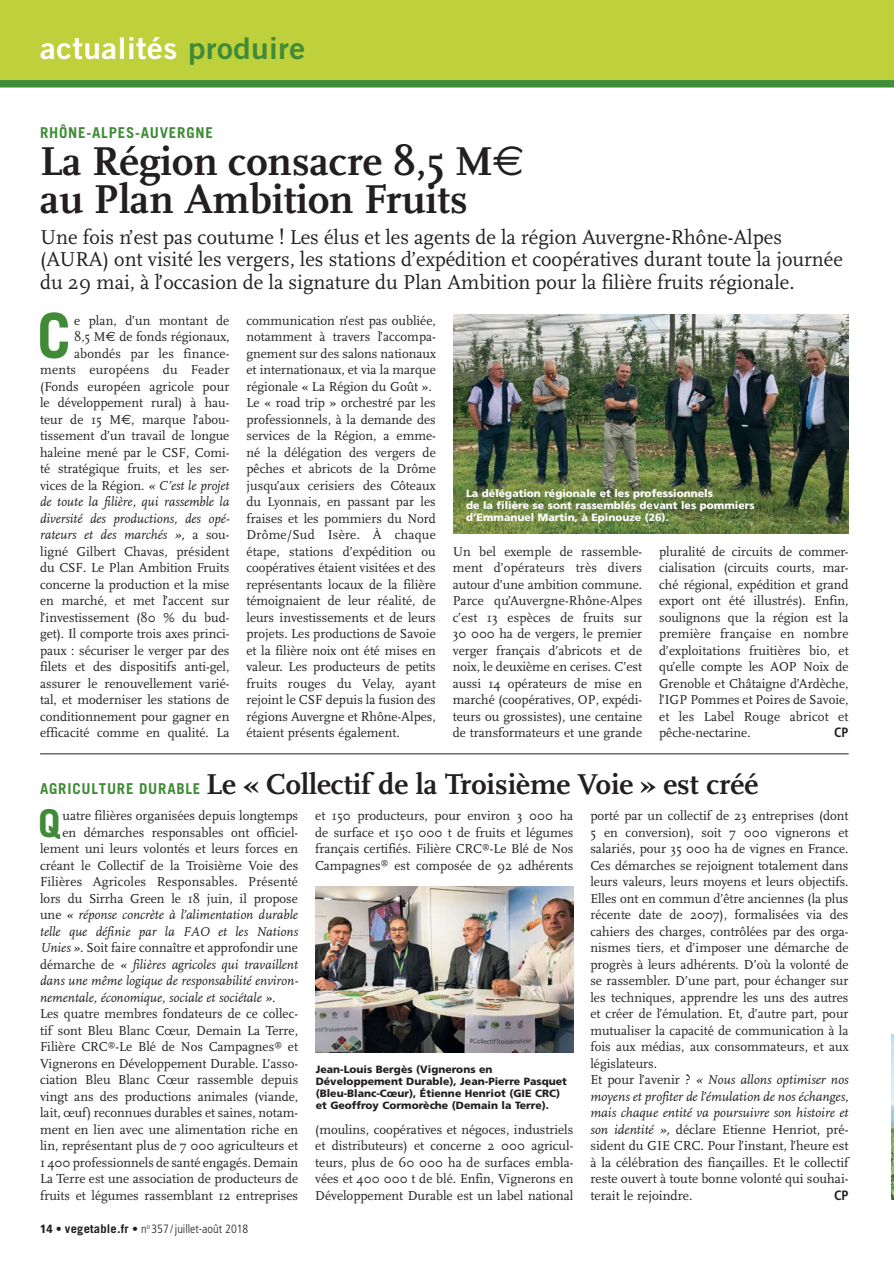
<style>
.page{position:relative;width:894px;height:1265px;background:#fff}
.page>*{position:absolute;margin:0;border:0;box-sizing:border-box;transform-origin:0 0}
.t1{font:700 62.25px "Trade Gothic LT Std";color:#3f8b37}
.t2{font:700 42px/37.5px "Scala";color:#231f20}
.t3{font:700 38.4px "Trade Gothic LT Std";color:#3f8b37;scale:1.05 1}
.t4{font:700 30px "Scala";color:#231f20}
.t5{font:30px "Trade Gothic LT Std Bd 2";letter-spacing:.015em;color:#fff;scale:1.05 1}
.t6{font:21px/22.5px "Scala";color:#231f20}
.t7{font:700 15px "Trade Gothic LT Std";letter-spacing:.05em;color:#3f8b37}
.t8{font:13.5px/16.5px "Scala";color:#231f20;text-align:justify}
.t9{font:italic 13.5px "Scala";color:#231f20}
.t10{font:700 condensed 13.5px "Frutiger LT Std";color:#231f20}
.t11{font:300 condensed 12px "Frutiger LT Std";color:#231f20}
.t12{font:900 10.5px/12px "Frutiger LT Std";color:#231f20}
.t13{font:900 10.5px/12px "Frutiger LT Std";color:#fff}
.s1{color:#3f8b37}
.s2{font-family:"Euro Sans";font-weight:400}
.s3{font-family:"Euro Sans"}
.s4{font-style:italic}
.s5{font-family:"Trade Gothic LT Std";font-size:15px;color:#3f8b37}
.s6{font-style:normal}
.s7{font-weight:900}
.s8{font-family:"Trade Gothic LT Std";font-weight:700;font-stretch:normal}
</style>
<div class="page">
<div style="left:0;top:0;width:890px;height:80px;background:#bed03b"></div>
<hr style="left:890px;top:0;width:3px;height:80px;background:#bed03b">
<div style="left:0;top:80px;width:890px;height:8px;background:#3f8b37"></div>
<svg style="left:890px;top:80px;width:3px;height:8px"></svg>
<hr style="left:40px;top:753px;width:808px;height:1px;background:#231f20">
<img style="left:453px;top:314px;width:395px;height:219px">
<img style="left:315px;top:886px;width:258px;height:166px">
<img style="left:891px;top:1034px;width:2px;height:165px">
<h3 class="t5" style="left:40px;top:29px;width:254px">actualités <span class="s1">produire</span></h3>
<p class="t7" style="left:40px;top:123px;width:174px">RHÔNE-ALPES-AUVERGNE</p>
<h2 class="t2" style="left:40px;top:143px;width:485px">La Région consacre 8,5 M<span class="s2">€ </span>au Plan Ambition Fruits</h2>
<p class="t6" style="left:40px;top:226px;width:804px">Une fois n’est pas coutume ! Les élus et les agents de la région Auvergne-Rhône-Alpes (AURA) ont visité les vergers, les stations d’expédition et coopératives durant toute la journée du 29 mai, à l’occasion de la signature du Plan Ambition pour la filière fruits régionale.</p>
<h1 class="t1" style="left:37px;top:297px;width:35px">C</h1>
<p class="t8" style="left:40px;top:312px;width:191px;text-align:right">e plan, d’un montant de<br>8,5 M<span class="s3">€</span> de fonds régionaux, abondés par les finance&shy;ments européens du Feader (Fonds européen agricole pour le développement rural) à hau&shy;teur de 15 M<span class="s3">€</span>, marque l’abou&shy;tissement d’un travail de longue haleine mené par le CSF, Comi&shy;té stratégique fruits, et les ser&shy;vices de la Région. <span class="s4">« C’est le projet de toute la filière, qui rassemble la diversité des productions, des opé&shy;rateurs et des marchés »,</span> a sou&shy;ligné Gilbert Chavas, président du CSF. Le Plan Ambition Fruits concerne la production et la mise en marché, et met l’accent sur l’investissement (80 % du bud&shy;get). Il comporte trois axes princi&shy;paux : sécuriser le verger par des filets et des dispositifs anti-gel, assurer le renouvellement varié&shy;tal, et moderniser les stations de conditionnement pour gagner en efficacité comme en qualité. La</p>
<p class="t8" style="left:246px;top:312px;width:191px;text-align:left">communication n’est pas oubliée, notamment à travers l’accompa&shy;gnement sur des salons nationaux et internationaux, et via la marque régionale « La Région du Goût ».<br>Le « road trip » orchestré par les professionnels, à la demande des services de la Région, a emme&shy;né la délégation des vergers de pêches et abricots de la Drôme jusqu’aux cerisiers des Côteaux du Lyonnais, en passant par les fraises et les pommiers du Nord<br>Drôme/Sud Isère. À chaque étape, stations d’expédition ou coopératives étaient visitées et des représentants locaux de la filière témoignaient de leur réalité, de leurs investissements et de leurs projets. Les productions de Savoie et la filière noix ont été mises en valeur. Les producteurs de petits fruits rouges du Velay, ayant rejoint le CSF depuis la fusion des régions Auvergne et Rhône-Alpes, étaient présents également.</p>
<p class="t13" style="left:466px;top:487px;width:290px">La délégation régionale et les professionnels<br>de la filière se sont rassemblés devant les pommiers d’Emmanuel Martin, à Epinouze (26).</p>
<p class="t8" style="left:453px;top:543px;width:191px">Un bel exemple de rassemble&shy;ment d’opérateurs très divers autour d’une ambition commune.<br>Parce qu’Auvergne-Rhône-Alpes c’est 13 espèces de fruits sur 30 000 ha de vergers, le premier verger français d’abricots et de noix, le deuxième en cerises. C’est aussi 14 opérateurs de mise en marché (coopératives, OP, expédi&shy;teurs ou grossistes), une centaine de transformateurs et une grande</p>
<p class="t8" style="left:659px;top:543px;width:191px">pluralité de circuits de commer&shy;cialisation (circuits courts, mar&shy;ché régional, expédition et grand export ont été illustrés). Enfin, soulignons que la région est la première française en nombre d’exploitations fruitières bio, et qu’elle compte les AOP Noix de Grenoble et Châtaigne d’Ardèche, l’IGP Pommes et Poires de Savoie, et les Label Rouge abricot et pêche-nectarine.</p>
<p class="t10" style="left:834px;top:724px;width:16px">CP</p>
<h3 class="t4" style="left:40px;top:767px;width:719px"><span class="s5">AGRICULTURE DURABLE</span> Le « Collectif de la Troisième Voie » est créé</h3>
<h3 class="t3" style="left:38px;top:799px;width:23px">Q</h3>
<p class="t8" style="left:63px;top:807px;width:237px">uatre filières organisées depuis longtemps</p>
<p class="t8" style="left:590px;top:807px;width:259px;text-align:left">porté par un collectif de 23 entreprises (dont 5 en conversion), soit 7 000 vignerons et salariés, pour 35 000 ha de vignes en France.<br>Ces démarches se rejoignent totalement dans leurs valeurs, leurs moyens et leurs objectifs.<br>Elles ont en commun d’être anciennes (la plus récente date de 2007), formalisées via des cahiers des charges, contrôlées par des orga&shy;nismes tiers, et d’imposer une démarche de progrès à leurs adhérents. D’où la volonté de se rassembler. D’une part, pour échanger sur les techniques, apprendre les uns des autres et créer de l’émulation. Et, d’autre part, pour mutualiser la capacité de communication à la fois aux médias, aux consommateurs, et aux législateurs.<br>Et pour l’avenir ? <span class="s4">« Nous allons optimiser nos moyens et profiter de l’émulation de nos échanges, mais chaque entité va poursuivre son histoire et son identité »,</span> déclare Etienne Henriot, pré&shy;sident du GIE CRC. Pour l’instant, l’heure est à la célébration des fiançailles. Et le collectif reste ouvert à toute bonne volonté qui souhai&shy;terait le rejoindre.</p>
<p class="t8" style="left:315px;top:807px;width:259px">et 150 producteurs, pour environ 3 000 ha de surface et 150 000 t de fruits et légumes français certifiés. Filière CRC<sup>®</sup>-Le Blé de Nos Campagnes<sup>®</sup> est composée de 92 adhérents</p>
<p class="t8" style="left:63px;top:824px;width:237px">en démarches responsables ont officiel-</p>
<p class="t8" style="left:40px;top:840px;width:259px">lement uni leurs volontés et leurs forces en</p>
<p class="t8" style="left:40px;top:857px;width:259px">créant le Collectif de la Troisième Voie des</p>
<p class="t8" style="left:40px;top:873px;width:259px">Filières Agricoles Responsables. Présenté</p>
<p class="t8" style="left:40px;top:890px;width:259px">lors du Sirrha Green le 18 juin, il propose</p>
<p class="t9" style="left:40px;top:907px;width:259px"><span class="s6">une</span> « réponse concrète à l’alimentation durable</p>
<p class="t9" style="left:40px;top:924px;width:259px">telle que définie par la FAO et les Nations</p>
<p class="t8" style="left:40px;top:939px;width:259px"><span class="s4">Unies ».</span> Soit faire connaître et approfondir une</p>
<p class="t9" style="left:40px;top:957px;width:259px"><span class="s6">démarche de</span> « filières agricoles qui travaillent</p>
<p class="t9" style="left:40px;top:973px;width:259px">dans une même logique de responsabilité environ-</p>
<p class="t9" style="left:40px;top:990px;width:237px">nementale, économique, sociale et sociétale ».</p>
<p class="t8" style="left:40px;top:1005px;width:259px">Les quatre membres fondateurs de ce collec&shy;tif sont Bleu Blanc Cœur, Demain La Terre, Filière CRC<sup>®</sup>-Le Blé de Nos Campagnes<sup>®</sup> et Vignerons en Développement Durable. L’asso&shy;ciation Bleu Blanc Cœur rassemble depuis vingt ans des productions animales (viande, lait, œuf) reconnues durables et saines, notam&shy;ment en lien avec une alimentation riche en lin, représentant plus de 7 000 agriculteurs et 1 400 professionnels de santé engagés. Demain La Terre est une association de producteurs de fruits et légumes rassemblant 12 entreprises</p>
<p class="t12" style="left:316px;top:1063px;width:253px">Jean-Louis Bergès (Vignerons en Développement Durable), Jean-Pierre Pasquet (Bleu-Blanc-Cœur), Étienne Henriot (GIE CRC) et Geoffroy Cormorèche (Demain la Terre).</p>
<p class="t8" style="left:315px;top:1121px;width:259px">(moulins, coopératives et négoces, industriels et distributeurs) et concerne 2 000 agricul&shy;teurs, plus de 60 000 ha de surfaces embla&shy;vées et 400 000 t de blé. Enfin, Vignerons en Développement Durable est un label national</p>
<p class="t10" style="left:833px;top:1187px;width:16px">CP</p>
<p class="t11" style="left:40px;top:1221px;width:210px"><span class="s7">14</span> • <span class="s8">vegetable.fr</span> • n<sup>o</sup> 357 / juillet-août 2018</p>
</div>
